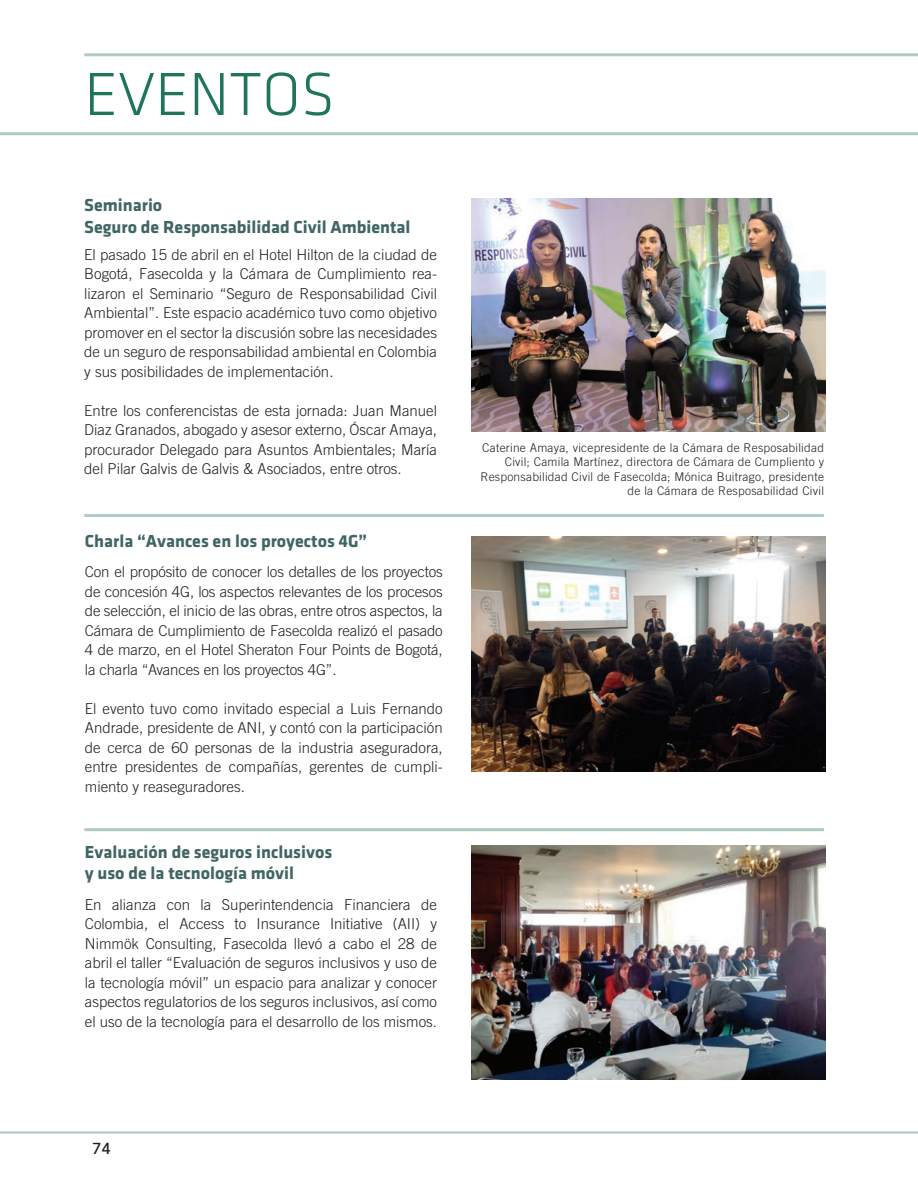
<style>
.page{position:relative;width:918px;height:1188px;background:#fff}
.page>*{position:absolute;margin:0;border:0;box-sizing:border-box;transform-origin:0 0}
.t1{font:63px "Klavika Light OSF";color:#1e755b}
.t2{font:700 18px/21.6px "Klavika";color:#406663}
.t3{font:300 15px/19.5px "Trade Gothic LT Std";color:#231f20;text-align:justify}
.t4{font:15px "Collator";color:#231f20}
.t5{font:300 12px/14.4px "Trade Gothic LT Std";letter-spacing:.02em;color:#231f20;text-align:right}
</style>
<div class="page">
<hr style="left:0;top:1131px;width:918px;height:3px;background:#b0cbc0">
<hr style="left:0;top:132px;width:918px;height:3px;background:#b0cbc0">
<hr style="left:84px;top:53px;width:834px;height:3px;background:#b0cbc0">
<hr style="left:84px;top:514px;width:740px;height:3px;background:#b0cbc0">
<hr style="left:84px;top:828px;width:740px;height:3px;background:#b0cbc0">
<img style="left:472px;top:198px;width:353px;height:233px">
<img style="left:472px;top:537px;width:353px;height:235px">
<img style="left:472px;top:845px;width:353px;height:235px">
<h1 class="t1" style="left:84px;top:61px;width:252px">EVENTOS</h1>
<p class="t2" style="left:84px;top:194px;width:328px">Seminario<br>Seguro de Responsabilidad Civil Ambiental</p>
<p class="t3" style="left:84px;top:245px;width:354px">El pasado 15 de abril en el Hotel Hilton de la ciudad de Bogotá, Fasecolda y la Cámara de Cumplimiento rea&shy;lizaron el Seminario “Seguro de Responsabilidad Civil Ambiental”. Este espacio académico tuvo como objetivo promover en el sector la discusión sobre las necesidades de un seguro de responsabilidad ambiental en Colombia y sus posibilidades de implementación.</p>
<p class="t3" style="left:84px;top:401px;width:354px">Entre los conferencistas de esta jornada: Juan Manuel Diaz Granados, abogado y asesor externo, Óscar Amaya, procurador Delegado para Asuntos Ambientales; María del Pilar Galvis de Galvis &amp; Asociados, entre otros.</p>
<p class="t2" style="left:85px;top:531px;width:284px">Charla “Avances en los proyectos 4G”</p>
<p class="t3" style="left:85px;top:562px;width:359px">Con el propósito de conocer los detalles de los proyectos de concesión 4G, los aspectos relevantes de los procesos de selección, el inicio de las obras, entre otros aspectos, la Cámara de Cumplimiento de Fasecolda realizó el pasado 4 de marzo, en el Hotel Sheraton Four Points de Bogotá, la charla “Avances en los proyectos 4G”.</p>
<p class="t3" style="left:85px;top:698px;width:359px">El evento tuvo como invitado especial a Luis Fernando Andrade, presidente de ANI, y contó con la participación de cerca de 60 personas de la industria aseguradora, entre presidentes de compañías, gerentes de cumpli&shy;miento y reaseguradores.</p>
<p class="t2" style="left:85px;top:841px;width:249px">Evaluación de seguros inclusivos y uso de la tecnología móvil</p>
<p class="t3" style="left:85px;top:895px;width:354px">En alianza con la Superintendencia Financiera de Colombia, el Access to Insurance Initiative (AII) y Nimmök Consulting, Fasecolda llevó a cabo el 28 de abril el taller “Evaluación de seguros inclusivos y uso de la tecnología móvil” un espacio para analizar y conocer aspectos regulatorios de los seguros inclusivos, así como el uso de la tecnología para el desarrollo de los mismos.</p>
<p class="t5" style="left:480px;top:440px;width:345px">Caterine Amaya, vicepresidente de la Cámara de Resposabilidad Civil; Camila Martínez, directora de Cámara de Cumpliento y Responsabilidad Civil de Fasecolda; Mónica Buitrago, presidente de la Cámara de Resposabilidad Civil</p>
<p class="t4" style="left:92px;top:1140px;width:20px">74</p>
</div>
